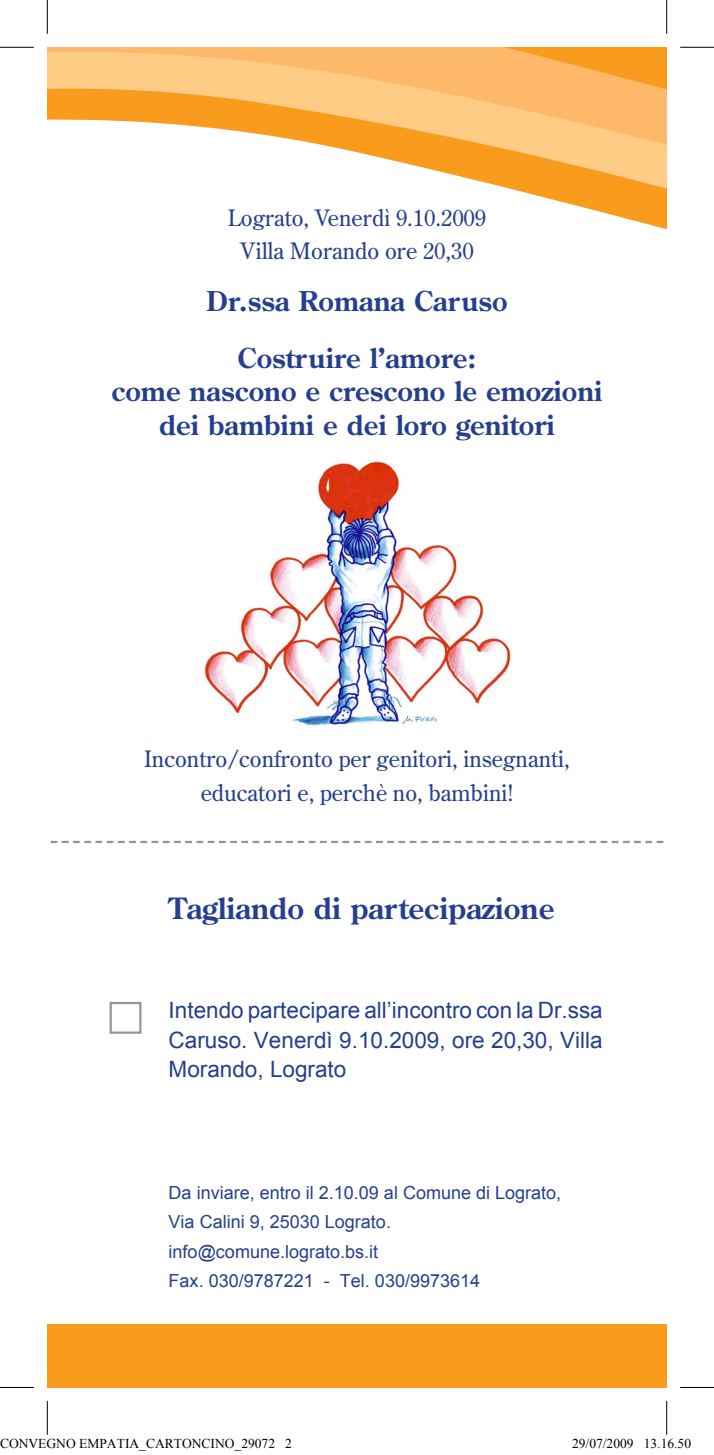
<style>
.page{position:relative;width:714px;height:1455px;background:#fff}
.page>*{position:absolute;margin:0;border:0;box-sizing:border-box;transform-origin:0 0}
.t1{font:700 29.25px "Century Old Style Std";color:#253f8e}
.t2{font:700 27.22px/56.2px "Century Old Style Std";color:#253f8e;text-align:center}
.t3{font:22.5px/33.8px "Century Old Style Std";color:#253f8e;text-align:center}
.t4{font:22.5px/29.2px "Arial";color:#253f8e;text-align:justify}
.t5{font:18px/29.2px "Arial";color:#253f8e}
.t6{font:13.5px "Times New Roman";color:#000}
</style>
<div class="page">
<img style="left:204px;top:461px;width:308px;height:266px">
<div style="left:109px;top:1001px;width:32px;height:32px;border:2px solid #939598"></div>
<svg style="left:47px;top:47px;width:619px;height:170px"></svg>
<div style="left:47px;top:1323px;width:619px;height:64px;background:#f99b1c"></div>
<svg style="left:50px;top:840px;width:614px;height:3px"></svg>
<hr style="left:0;top:47px;width:34px;height:1px;background:#000">
<hr style="left:679px;top:47px;width:34px;height:1px;background:#000">
<hr style="left:0;top:1386px;width:34px;height:1px;background:#000">
<hr style="left:679px;top:1386px;width:34px;height:1px;background:#000">
<hr style="left:47px;top:0;width:1px;height:34px;background:#000">
<hr style="left:47px;top:1400px;width:1px;height:34px;background:#000">
<hr style="left:666px;top:0;width:1px;height:34px;background:#000">
<hr style="left:666px;top:1400px;width:1px;height:34px;background:#000">
<p class="t3" style="left:228px;top:200px;width:260px">Lograto, Venerdì 9.10.2009<br>Villa Morando ore 20,30</p>
<h2 class="t2" style="left:206px;top:272px;width:303px">Dr.ssa Romana Caruso<br>Costruire l’amore:</h2>
<h2 class="t2" style="left:111px;top:374px;width:492px;line-height:33.8px">come nascono e crescono le emozioni dei bambini e dei loro genitori</h2>
<p class="t3" style="left:144px;top:741px;width:426px">Incontro/confronto per genitori, insegnanti, educatori e, perchè no, bambini!</p>
<h1 class="t1" style="left:169px;top:889px;width:386px">Tagliando di partecipazione</h1>
<p class="t4" style="left:168px;top:995px;width:435px">Intendo partecipare all’incontro con la Dr.ssa Caruso. Venerdì 9.10.2009, ore 20,30, Villa Morando, Lograto</p>
<p class="t5" style="left:168px;top:1177px;width:394px">Da inviare, entro il 2.10.09 al Comune di Lograto, Via Calini 9, 25030 Lograto. info@comune.lograto.bs.it<br>Fax. 030/9787221 - Tel. 030/9973614</p>
<p class="t6" style="left:0;top:1435px;width:293px">CONVEGNO EMPATIA_CARTONCINO_29072 2</p>
<p class="t6" style="left:571px;top:1435px;width:120px">29/07/2009 13.16.50</p>
</div>
